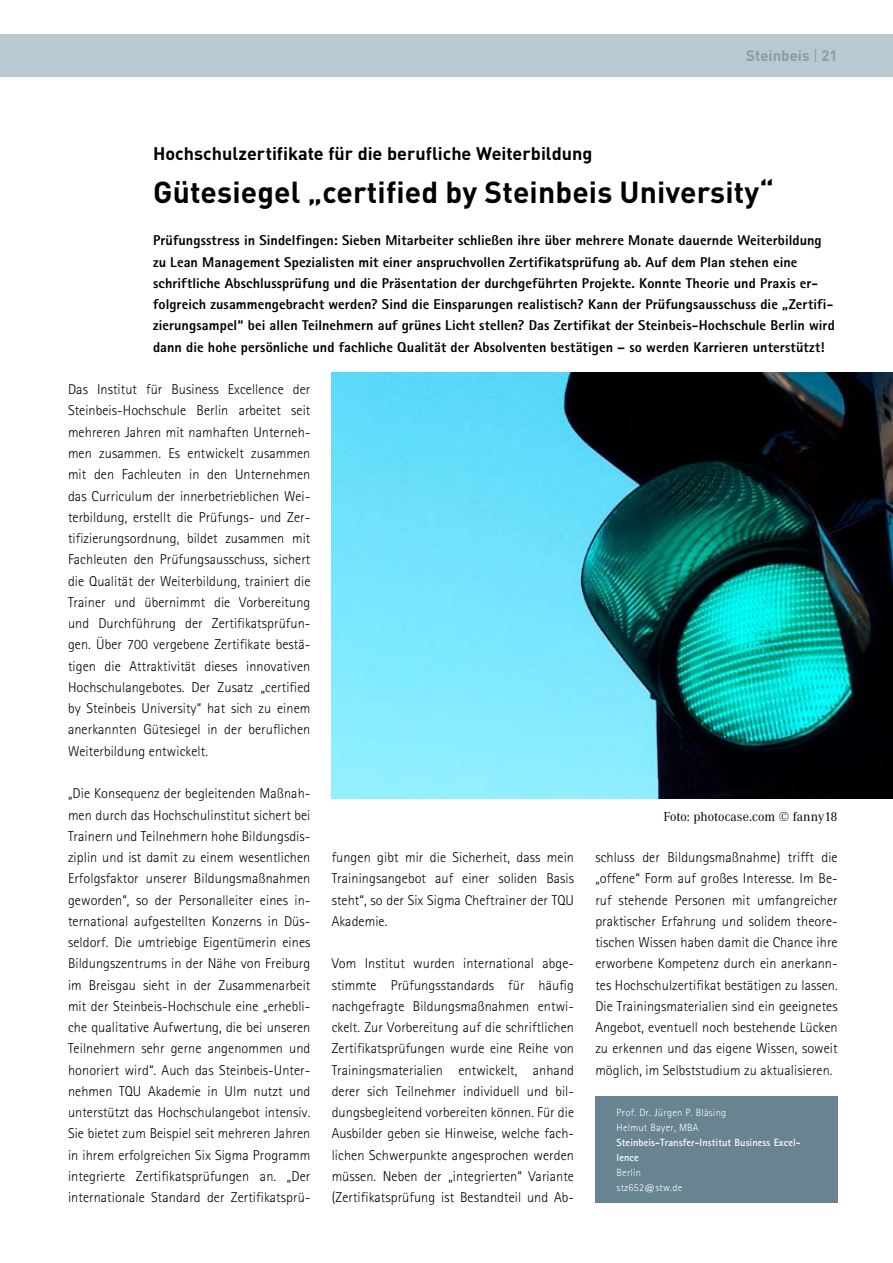
<style>
.page{position:relative;width:893px;height:1263px;background:#fff}
.page>*{position:absolute;margin:0;border:0;box-sizing:border-box;transform-origin:0 0}
.t1{font:700 30px "DIN";letter-spacing:.005em;color:#000}
.t2{font:700 18px "DIN";color:#000}
.t3{font:700 15px "DIN";color:#8c9ba8}
.t4{font:300 14.25px/21.3px "Rotis";letter-spacing:.005em;color:#000;text-align:justify}
.t5{font:800 14.25px/21.3px "Rotis";letter-spacing:.005em;color:#000}
.t6{font:13.5px "Corporate A";letter-spacing:.005em;color:#000}
.t7{font:300 10.5px/15px "Rotis";letter-spacing:.025em;color:#fff}
.t8{font:700 10.5px/15px "Rotis";letter-spacing:.005em;color:#fff}
.s1{font-weight:400}
</style>
<div class="page">
<div style="left:0;top:34px;width:893px;height:43px;background:#b8c9d2"></div>
<div style="left:595px;top:1096px;width:243px;height:106px;background:#698491"></div>
<img style="left:332px;top:373px;width:561px;height:425px">
<p class="t3" style="left:746px;top:46px;width:93px">Steinbeis <span class="s1">|</span> 21</p>
<p class="t2" style="left:153px;top:142px;width:441px">Hochschulzertifikate für die berufliche Weiterbildung</p>
<h1 class="t1" style="left:153px;top:172px;width:622px">Gütesiegel „certified by Steinbeis University“</h1>
<p class="t5" style="left:153px;top:230px;width:683px">Prüfungsstress in Sindelfingen: Sieben Mitarbeiter schließen ihre über mehrere Monate dauernde Weiterbildung zu Lean Management Spezialisten mit einer anspruchvollen Zertifikatsprüfung ab. Auf dem Plan stehen eine schriftliche Abschlussprüfung und die Präsentation der durchgeführten Projekte. Konnte Theorie und Praxis er&shy;folgreich zusammengebracht werden? Sind die Einsparungen realistisch? Kann der Prüfungsausschuss die „Zertifi&shy;zierungsampel“ bei allen Teilnehmern auf grünes Licht stellen? Das Zertifikat der Steinbeis-Hochschule Berlin wird dann die hohe persönliche und fachliche Qualität der Absolventen bestätigen – so werden Karrieren unterstützt!</p>
<p class="t4" style="left:68px;top:379px;width:244px">Das Institut für Business Excellence der Steinbeis-Hochschule Berlin arbeitet seit mehreren Jahren mit namhaften Unterneh&shy;men zusammen. Es entwickelt zusammen mit den Fachleuten in den Unternehmen das Curriculum der innerbetrieblichen Wei&shy;terbildung, erstellt die Prüfungs- und Zer&shy;tifizierungsordnung, bildet zusammen mit Fachleuten den Prüfungsausschuss, sichert die Qualität der Weiterbildung, trainiert die Trainer und übernimmt die Vorbereitung und Durchführung der Zertifikatsprüfun&shy;gen. Über 700 vergebene Zertifikate bestä&shy;tigen die Attraktivität dieses innovativen Hochschulangebotes. Der Zusatz „certified by Steinbeis University“ hat sich zu einem anerkannten Gütesiegel in der beruflichen Weiterbildung entwickelt.</p>
<p class="t4" style="left:68px;top:783px;width:244px">„Die Konsequenz der begleitenden Maßnah&shy;men durch das Hochschulinstitut sichert bei Trainern und Teilnehmern hohe Bildungsdis&shy;ziplin und ist damit zu einem wesentlichen Erfolgsfaktor unserer Bildungsmaßnahmen geworden“, so der Personalleiter eines in&shy;ternational aufgestellten Konzerns in Düs&shy;seldorf. Die umtriebige Eigentümerin eines Bildungszentrums in der Nähe von Freiburg im Breisgau sieht in der Zusammenarbeit mit der Steinbeis-Hochschule eine „erhebli&shy;che qualitative Aufwertung, die bei unseren Teilnehmern sehr gerne angenommen und honoriert wird“. Auch das Steinbeis-Unter&shy;nehmen TQU Akademie in Ulm nutzt und unterstützt das Hochschulangebot intensiv.<br>Sie bietet zum Beispiel seit mehreren Jahren in ihrem erfolgreichen Six Sigma Programm integrierte Zertifikatsprüfungen an. „Der internationale Standard der Zertifikatsprü-</p>
<p class="t4" style="left:332px;top:846px;width:244px">fungen gibt mir die Sicherheit, dass mein Trainingsangebot auf einer soliden Basis steht“, so der Six Sigma Cheftrainer der TQU Akademie.</p>
<p class="t4" style="left:332px;top:953px;width:244px">Vom Institut wurden international abge&shy;stimmte Prüfungsstandards für häufig nachgefragte Bildungsmaßnahmen entwi&shy;ckelt. Zur Vorbereitung auf die schriftlichen Zertifikatsprüfungen wurde eine Reihe von Trainingsmaterialien entwickelt, anhand derer sich Teilnehmer individuell und bil&shy;dungsbegleitend vorbereiten können. Für die Ausbilder geben sie Hinweise, welche fach&shy;lichen Schwerpunkte angesprochen werden müssen. Neben der „integrierten“ Variante (Zertifikatsprüfung ist Bestandteil und Ab-</p>
<p class="t6" style="left:663px;top:809px;width:176px">Foto: photocase.com © fanny18</p>
<p class="t4" style="left:595px;top:846px;width:244px">schluss der Bildungsmaßnahme) trifft die „offene“ Form auf großes Interesse. Im Be&shy;ruf stehende Personen mit umfangreicher praktischer Erfahrung und solidem theore&shy;tischen Wissen haben damit die Chance ihre erworbene Kompetenz durch ein anerkann&shy;tes Hochschulzertifikat bestätigen zu lassen.<br>Die Trainingsmaterialien sind ein geeignetes Angebot, eventuell noch bestehende Lücken zu erkennen und das eigene Wissen, soweit möglich, im Selbststudium zu aktualisieren.</p>
<p class="t7" style="left:617px;top:1104px;width:111px">Prof. Dr. Jürgen P. Bläsing<br>Helmut Bayer, MBA</p>
<p class="t8" style="left:617px;top:1134px;width:186px">Steinbeis-Transfer-Institut Business Excel&shy;lence</p>
<p class="t7" style="left:617px;top:1164px;width:67px">Berlin stz652@stw.de</p>
</div>
